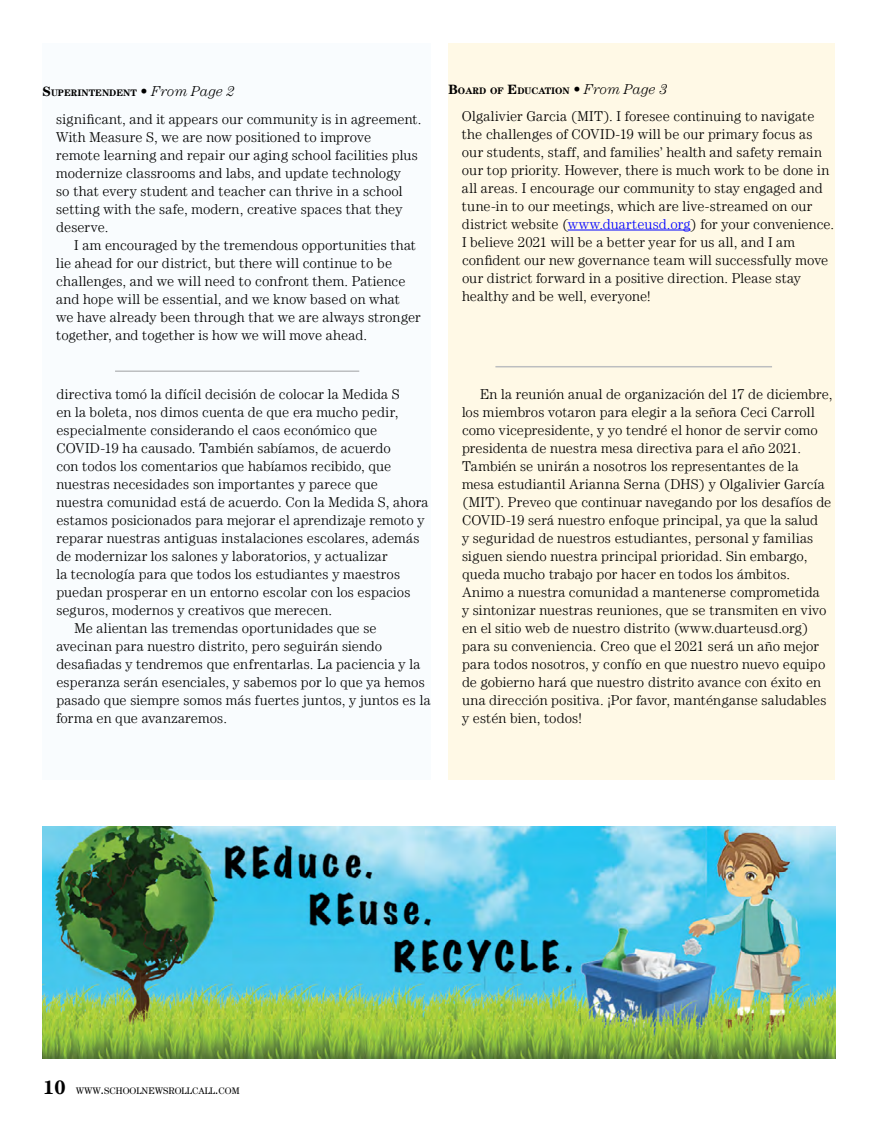
<style>
.page{position:relative;width:878px;height:1121px;background:#fff}
.page>*{position:absolute;margin:0;border:0;box-sizing:border-box;transform-origin:0 0}
.t1{font:300 14.25px/18px "Century LT";letter-spacing:.01em;color:#000}
.t2{font:700 9.45px "Century LT";color:#000}
.t3{font:9.45px "Century LT";color:#000}
.s1{font-size:13.5px}
.s2{font-weight:300;font-size:14.25px}
.s3{font-weight:300;font-style:italic;font-size:14.25px}
.s4{color:#00f}
.s5{font-weight:700;font-size:19.5px}
</style>
<div class="page">
<div style="left:43px;top:43px;width:388px;height:737px;background:#f9fcfe"></div>
<div style="left:448px;top:43px;width:387px;height:737px;background:#fff9e6"></div>
<hr style="left:115px;top:370px;width:244px;height:2px;background:#bcbec0">
<hr style="left:567px;top:230px;width:123px;height:1px;background:#00f">
<hr style="left:495px;top:366px;width:277px;height:1px;background:#bcbec0">
<img style="left:43px;top:826px;width:792px;height:232px">
<p class="t2" style="left:43px;top:87px;width:194px"><span class="s1">S</span>UPERINTENDENT <span class="s2">•</span> <span class="s3">From Page 2</span></p>
<p class="t1" style="left:56px;top:110px;width:367px">significant, and it appears our community is in agreement.<br>With Measure S, we are now positioned to improve<br>remote learning and repair our aging school facilities plus modernize classrooms and labs, and update technology<br>so that every student and teacher can thrive in a school setting with the safe, modern, creative spaces that they deserve.</p>
<p class="t1" style="left:56px;top:236px;width:366px;text-indent:18px">I am encouraged by the tremendous opportunities that lie ahead for our district, but there will continue to be challenges, and we will need to confront them. Patience and hope will be essential, and we know based on what we have already been through that we are always stronger together, and together is how we will move ahead.</p>
<p class="t2" style="left:448px;top:85px;width:221px"><span class="s1">B</span>OARD OF <span class="s1">E</span>DUCATION <span class="s2">•</span> <span class="s3">From Page 3</span></p>
<p class="t1" style="left:462px;top:106px;width:374px">Olgalivier Garcia (MIT). I foresee continuing to navigate the challenges of COVID-19 will be our primary focus as our students, staff, and families’ health and safety remain our top priority. However, there is much work to be done in all areas. I encourage our community to stay engaged and tune-in to our meetings, which are live-streamed on our district website (<span class="s4">www.duarteusd.org</span>) for your convenience.<br>I believe 2021 will be a better year for us all, and I am confident our new governance team will successfully move our district forward in a positive direction. Please stay healthy and be well, everyone!</p>
<p class="t1" style="left:56px;top:385px;width:345px">directiva tomó la difícil decisión de colocar la Medida S</p>
<p class="t1" style="left:56px;top:403px;width:343px">en la boleta, nos dimos cuenta de que era mucho pedir,</p>
<p class="t1" style="left:56px;top:421px;width:322px">especialmente considerando el caos económico que</p>
<p class="t1" style="left:56px;top:439px;width:336px">COVID-19 ha causado. También sabíamos, de acuerdo</p>
<p class="t1" style="left:56px;top:457px;width:336px">con todos los comentarios que habíamos recibido, que</p>
<p class="t1" style="left:56px;top:475px;width:323px">nuestras necesidades son importantes y parece que</p>
<p class="t1" style="left:56px;top:493px;width:373px">nuestra comunidad está de acuerdo. Con la Medida S, ahora</p>
<p class="t1" style="left:56px;top:511px;width:370px">estamos posicionados para mejorar el aprendizaje remoto y</p>
<p class="t1" style="left:56px;top:529px;width:364px">reparar nuestras antiguas instalaciones escolares, además</p>
<p class="t1" style="left:56px;top:547px;width:333px">de modernizar los salones y laboratorios, y actualizar</p>
<p class="t1" style="left:56px;top:565px;width:345px">la tecnología para que todos los estudiantes y maestros</p>
<p class="t1" style="left:56px;top:583px;width:355px">puedan prosperar en un entorno escolar con los espacios</p>
<p class="t1" style="left:56px;top:601px;width:277px">seguros, modernos y creativos que merecen.</p>
<p class="t1" style="left:74px;top:619px;width:304px">Me alientan las tremendas oportunidades que se</p>
<p class="t1" style="left:56px;top:637px;width:327px">avecinan para nuestro distrito, pero seguirán siendo</p>
<p class="t1" style="left:56px;top:655px;width:365px">desafiadas y tendremos que enfrentarlas. La paciencia y la</p>
<p class="t1" style="left:56px;top:673px;width:370px">esperanza serán esenciales, y sabemos por lo que ya hemos</p>
<p class="t1" style="left:56px;top:691px;width:376px">pasado que siempre somos más fuertes juntos, y juntos es la</p>
<p class="t1" style="left:56px;top:709px;width:172px">forma en que avanzaremos.</p>
<p class="t1" style="left:462px;top:385px;width:372px;text-indent:18px">En la reunión anual de organización del 17 de diciembre, los miembros votaron para elegir a la señora Ceci Carroll como vicepresidente, y yo tendré el honor de servir como presidenta de nuestra mesa directiva para el año 2021.<br>También se unirán a nosotros los representantes de la mesa estudiantil Arianna Serna (DHS) y Olgalivier García (MIT). Preveo que continuar navegando por los desafíos de COVID-19 será nuestro enfoque principal, ya que la salud<br>y seguridad de nuestros estudiantes, personal y familias siguen siendo nuestra principal prioridad. Sin embargo, queda mucho trabajo por hacer en todos los ámbitos.<br>Animo a nuestra comunidad a mantenerse comprometida<br>y sintonizar nuestras reuniones, que se transmiten en vivo en el sitio web de nuestro distrito (www.duarteusd.org) para su conveniencia. Creo que el 2021 será un año mejor para todos nosotros, y confío en que nuestro nuevo equipo de gobierno hará que nuestro distrito avance con éxito en una dirección positiva. ¡Por favor, manténganse saludables y estén bien, todos!</p>
<p class="t3" style="left:43px;top:1085px;width:198px"><span class="s5">10</span> WWW<span class="s1">.</span>SCHOOLNEWSROLLCALL<span class="s1">.</span>COM</p>
</div>
